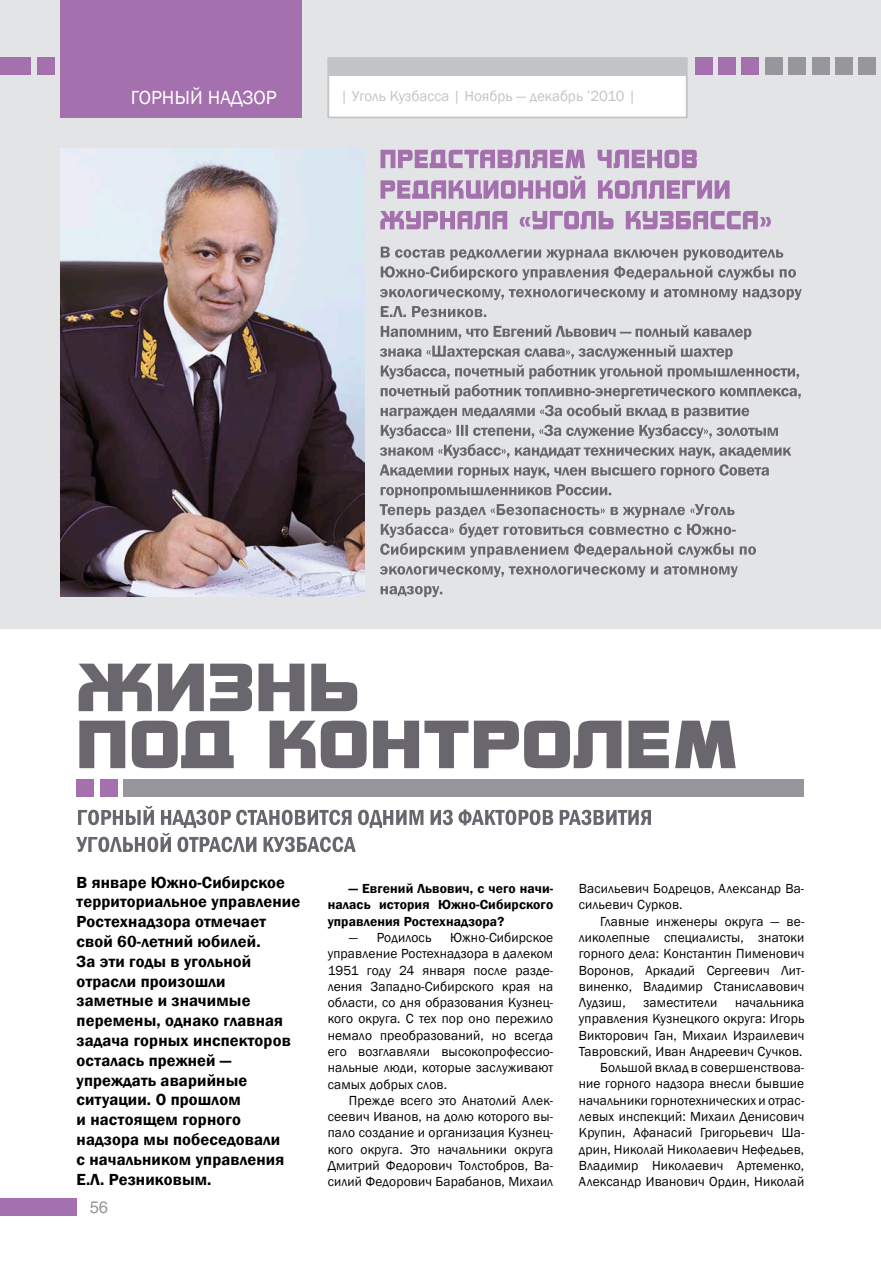
<style>
.page{position:relative;width:881px;height:1263px;background:#fff}
.page>*{position:absolute;margin:0;border:0;box-sizing:border-box;transform-origin:0 0}
.t1{font:19.5px "Franklin Gothic";color:#fff}
.t2{font:600 16.5px/19.8px "Franklin Gothic";letter-spacing:.01em;color:#000}
.t3{font:16.5px "Helios";color:#96969c}
.t4{font:15px "Franklin Gothic";color:#c3c4c6}
.t5{font:13.5px/16.4px "Franklin Gothic";letter-spacing:.01em;color:#000;text-align:justify}
.t6{font:600 13.5px/16.4px "Franklin Gothic";letter-spacing:.01em;color:#000;text-align:justify}
</style>
<div class="page">
<div style="left:0;top:0;width:880px;height:628px;background:#e2e4e5"></div>
<svg style="left:380px;top:586px;width:62px;height:11px"></svg>
<svg style="left:380px;top:566px;width:357px;height:11px"></svg>
<svg style="left:379px;top:504px;width:376px;height:53px"></svg>
<svg style="left:380px;top:484px;width:231px;height:14px"></svg>
<svg style="left:379px;top:464px;width:389px;height:14px"></svg>
<svg style="left:380px;top:365px;width:420px;height:93px"></svg>
<svg style="left:380px;top:325px;width:371px;height:34px"></svg>
<svg style="left:380px;top:306px;width:106px;height:11px"></svg>
<svg style="left:380px;top:289px;width:421px;height:11px"></svg>
<svg style="left:380px;top:266px;width:415px;height:14px"></svg>
<svg style="left:380px;top:247px;width:403px;height:13px"></svg>
<svg style="left:380px;top:211px;width:390px;height:18px"></svg>
<svg style="left:380px;top:176px;width:349px;height:23px"></svg>
<svg style="left:380px;top:150px;width:316px;height:18px"></svg>
<svg style="left:76px;top:806px;width:574px;height:46px"></svg>
<svg style="left:79px;top:721px;width:656px;height:47px"></svg>
<svg style="left:79px;top:664px;width:278px;height:47px"></svg>
<img style="left:61px;top:149px;width:303px;height:447px">
<div style="left:123px;top:779px;width:681px;height:17px;background:#96969c"></div>
<div style="left:100px;top:779px;width:17px;height:17px;background:#a570ae"></div>
<div style="left:77px;top:779px;width:17px;height:17px;background:#a570ae"></div>
<div style="left:327px;top:57px;width:360px;height:61px;background:#fff;border:2px solid #c3c4c6"></div>
<div style="left:858px;top:58px;width:17px;height:17px;background:#96969c"></div>
<div style="left:327px;top:59px;width:359px;height:17px;background:#c3c4c6"></div>
<div style="left:0;top:1198px;width:77px;height:17px;background:#a570ae"></div>
<div style="left:37px;top:58px;width:17px;height:17px;background:#a570ae"></div>
<div style="left:0;top:58px;width:30px;height:17px;background:#a570ae"></div>
<div style="left:835px;top:58px;width:17px;height:17px;background:#96969c"></div>
<div style="left:811px;top:58px;width:17px;height:17px;background:#96969c"></div>
<div style="left:788px;top:58px;width:17px;height:17px;background:#96969c"></div>
<div style="left:765px;top:58px;width:17px;height:17px;background:#96969c"></div>
<div style="left:741px;top:58px;width:17px;height:17px;background:#a570ae"></div>
<div style="left:718px;top:58px;width:17px;height:17px;background:#a570ae"></div>
<div style="left:694px;top:58px;width:17px;height:17px;background:#a570ae"></div>
<div style="left:60px;top:1px;width:242px;height:117px;background:#a570ae"></div>
<h1 class="t1" style="left:131px;top:85px;width:20px">Горн</h1>
<h1 class="t1" style="left:174px;top:85px;width:46px">ый надзор</h1>
<p class="t4" style="left:340px;top:87px;width:297px">| Уголь Кузбасса | Ноябрь — декабрь ’2010 |</p>
<p class="t2" style="left:77px;top:872px;width:225px">В январе Южно-Сибирское территориальное управление<br>Ростехнадзора отмечает свой 60-летний юбилей.<br>За эти годы в угольной отрасли произошли заметные и значимые перемены, однако главная задача горных инспекторов осталась прежней — упреждать аварийные ситуации. О прошлом<br>и настоящем горного надзора мы побеседовали<br>с начальником управления<br>Е.Л. Резниковым.</p>
<p class="t6" style="left:327px;top:881px;width:227px;text-indent:21px">— Евгений Львович, с чего начи&shy;налась история Южно-Сибирского управления Ростехнадзора?</p>
<p class="t5" style="left:327px;top:930px;width:227px;text-indent:122px">Южно-Сибирское управление Ростехнадзора в далеком 1951 году 24 января после разде&shy;ления Западно-Сибирского края на области, со дня образования Кузнец&shy;кого округа. С тех пор оно пережило немало преобразований, но всегда его возглавляли высокопрофессио&shy;нальные люди, которые заслуживают самых добрых слов.</p>
<p class="t5" style="left:327px;top:1092px;width:227px;text-indent:21px">Прежде всего это Анатолий Алек&shy;сеевич Иванов, на долю которого вы&shy;пало создание и организация Кузнец&shy;кого округа. Это начальники округа Дмитрий Федорович Толстобров, Ва&shy;силий Федорович Барабанов, Михаил</p>
<p class="t5" style="left:349px;top:930px;width:84px">— Родилось</p>
<p class="t3" style="left:90px;top:1197px;width:20px">56</p>
<p class="t5" style="left:578px;top:881px;width:227px">Васильевич Бодрецов, Александр Ва&shy;сильевич Сурков.</p>
<p class="t5" style="left:578px;top:913px;width:227px;text-indent:21px">Главные инженеры округа — ве&shy;ликолепные специалисты, знатоки горного дела: Константин Пименович Воронов, Аркадий Сергеевич Лит&shy;виненко, Владимир Станиславович Лудзиш,</p>
<p class="t5" style="left:578px;top:995px;width:227px;text-align:right">начальника<br>управления Кузнецкого округа: Игорь Викторович Ган, Михаил Израилевич Тавровский, Иван Андреевич Сучков.<br>Большой вклад в совершенствова&shy;ние горного надзора внесли бывшие начальники горнотехнических и отрас&shy;левых инспекций: Михаил Денисович Крупин, Афанасий Григорьевич Ша&shy;дрин, Николай Николаевич Нефедьев, Владимир Николаевич Артеменко, Александр Иванович Ордин, Николай</p>
<p class="t5" style="left:643px;top:995px;width:75px">заместители</p>
</div>
